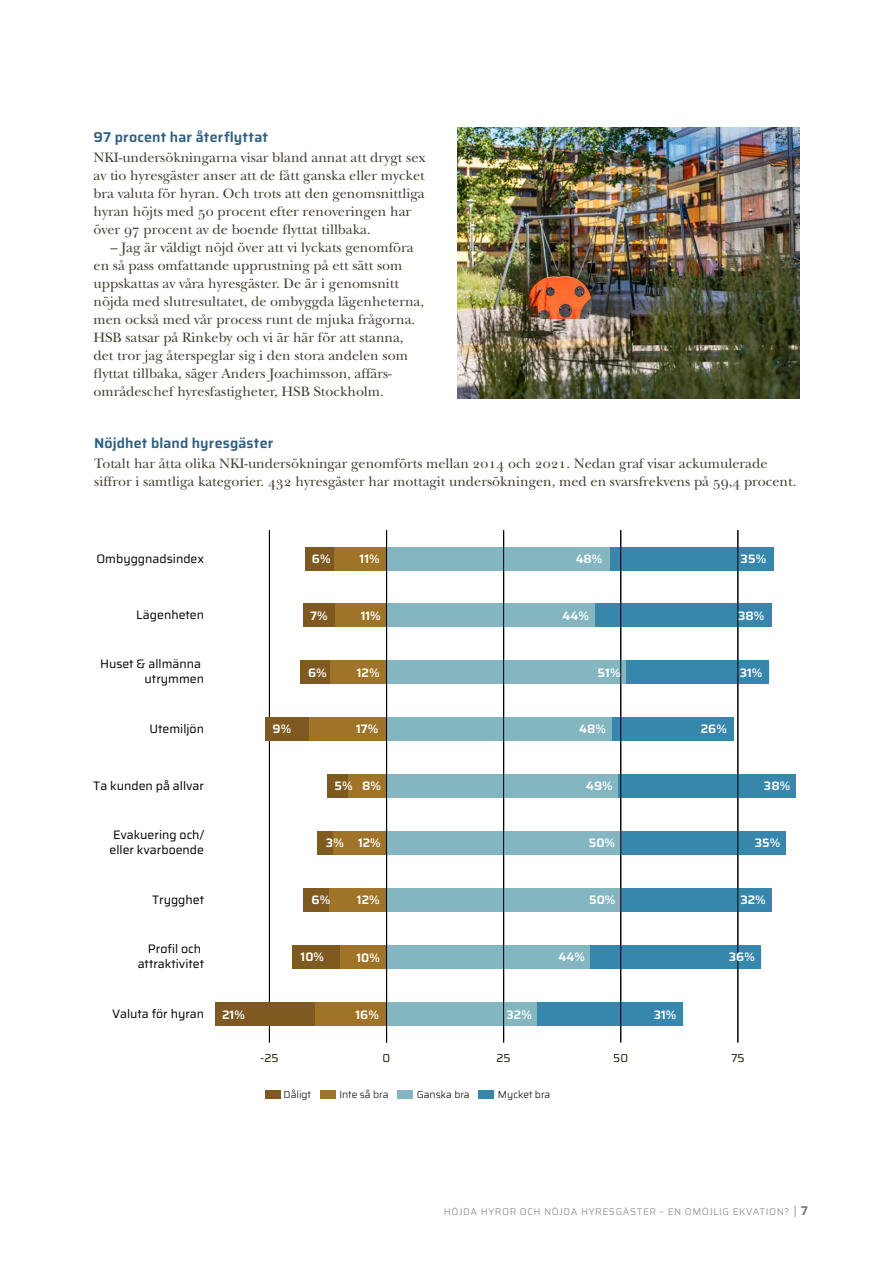
<style>
.page{position:relative;width:893px;height:1263px;background:#fff}
.page>*{position:absolute;margin:0;border:0;box-sizing:border-box;transform-origin:0 0}
.t1{font:14.25px/18px "New Baskerville Std";color:#454034}
.t2{font:600 14.25px "Saira";letter-spacing:.01em;color:#2f5f83}
.t3{font:12.3px/14.7px "Saira";color:#000;text-align:center}
.t4{font:600 12.3px "Saira";color:#fff}
.t5{font:11.55px "Saira";color:#231b00}
.t6{font:300 10.2px "Saira";color:#050000}
.t7{font:9.75px "Saira";letter-spacing:.06em;color:#a09d99}
.s1{font-size:12.75px}
.s2{font-weight:600;font-size:12.75px;color:#747570}
</style>
<div class="page">
<div style="left:609px;top:547px;width:164px;height:23px;background:#3786ac"></div>
<div style="left:595px;top:604px;width:177px;height:23px;background:#3786ac"></div>
<div style="left:626px;top:661px;width:143px;height:23px;background:#3786ac"></div>
<div style="left:612px;top:718px;width:122px;height:23px;background:#3786ac"></div>
<div style="left:617px;top:775px;width:179px;height:23px;background:#3786ac"></div>
<div style="left:621px;top:832px;width:165px;height:23px;background:#3786ac"></div>
<div style="left:621px;top:888px;width:151px;height:24px;background:#3786ac"></div>
<div style="left:590px;top:945px;width:171px;height:23px;background:#3786ac"></div>
<div style="left:537px;top:1002px;width:146px;height:23px;background:#3786ac"></div>
<div style="left:387px;top:547px;width:222px;height:23px;background:#84b6c1"></div>
<div style="left:387px;top:604px;width:208px;height:23px;background:#84b6c1"></div>
<div style="left:387px;top:661px;width:239px;height:23px;background:#84b6c1"></div>
<div style="left:387px;top:718px;width:225px;height:23px;background:#84b6c1"></div>
<div style="left:387px;top:775px;width:230px;height:23px;background:#84b6c1"></div>
<div style="left:387px;top:832px;width:234px;height:23px;background:#84b6c1"></div>
<div style="left:387px;top:888px;width:234px;height:24px;background:#84b6c1"></div>
<div style="left:387px;top:945px;width:203px;height:23px;background:#84b6c1"></div>
<div style="left:387px;top:1002px;width:150px;height:23px;background:#84b6c1"></div>
<hr style="left:269px;top:530px;width:1px;height:512px;background:#000">
<hr style="left:503px;top:530px;width:1px;height:512px;background:#000">
<hr style="left:620px;top:530px;width:1px;height:512px;background:#000">
<hr style="left:738px;top:530px;width:1px;height:512px;background:#000">
<div style="left:305px;top:547px;width:29px;height:23px;background:#7e5a20"></div>
<div style="left:303px;top:604px;width:31px;height:23px;background:#7e5a20"></div>
<div style="left:300px;top:661px;width:30px;height:23px;background:#7e5a20"></div>
<div style="left:265px;top:718px;width:44px;height:23px;background:#7e5a20"></div>
<div style="left:327px;top:775px;width:21px;height:23px;background:#7e5a20"></div>
<div style="left:317px;top:832px;width:16px;height:23px;background:#7e5a20"></div>
<div style="left:303px;top:888px;width:26px;height:24px;background:#7e5a20"></div>
<div style="left:292px;top:945px;width:48px;height:23px;background:#7e5a20"></div>
<div style="left:215px;top:1002px;width:100px;height:23px;background:#7e5a20"></div>
<div style="left:334px;top:547px;width:52px;height:23px;background:#9f7428"></div>
<div style="left:334px;top:604px;width:52px;height:23px;background:#9f7428"></div>
<div style="left:330px;top:661px;width:56px;height:23px;background:#9f7428"></div>
<div style="left:309px;top:718px;width:77px;height:23px;background:#9f7428"></div>
<div style="left:348px;top:775px;width:38px;height:23px;background:#9f7428"></div>
<div style="left:333px;top:832px;width:53px;height:23px;background:#9f7428"></div>
<div style="left:329px;top:888px;width:57px;height:24px;background:#9f7428"></div>
<div style="left:340px;top:945px;width:46px;height:23px;background:#9f7428"></div>
<div style="left:315px;top:1002px;width:71px;height:23px;background:#9f7428"></div>
<div style="left:265px;top:1090px;width:15px;height:9px;background:#7e5a20"></div>
<div style="left:320px;top:1090px;width:15px;height:9px;background:#a07529"></div>
<div style="left:397px;top:1090px;width:16px;height:9px;background:#84b6c1"></div>
<div style="left:479px;top:1090px;width:15px;height:9px;background:#3786ac"></div>
<hr style="left:386px;top:530px;width:1px;height:512px;background:#000">
<img style="left:457px;top:128px;width:342px;height:270px">
<p class="t2" style="left:94px;top:126px;width:176px">97 procent har återflyttat</p>
<p class="t1" style="left:94px;top:148px;width:334px">NKI-undersökningarna visar bland annat att drygt sex av tio hyresgäster anser att de fått ganska eller mycket bra valuta för hyran. Och trots att den genomsnittliga hyran höjts med 50 procent efter renoveringen har över 97 procent av de boende flyttat tillbaka.</p>
<p class="t1" style="left:94px;top:238px;width:332px;text-indent:17px">– Jag är väldigt nöjd över att vi lyckats genomföra en så pass omfattande upprustning på ett sätt som uppskattas av våra hyresgäster. De är i genomsnitt nöjda med slutresultatet, de ombyggda lägenheterna, men också med vår process runt de mjuka frågorna.<br>HSB satsar på Rinkeby och vi är här för att stanna, det tror jag återspeglar sig i den stora andelen som flyttat tillbaka, säger Anders Joachimsson, affärs&shy;områdeschef hyresfastigheter, HSB Stockholm.</p>
<p class="t2" style="left:94px;top:432px;width:181px">Nöjdhet bland hyresgäster</p>
<p class="t1" style="left:94px;top:455px;width:704px">Totalt har åtta olika NKI-undersökningar genomförts mellan 2014 och 2021. Nedan graf visar ackumulerade siffror i samtliga kategorier. 432 hyresgäster har mottagit undersökningen, med en svarsfrekvens på 59,4 procent.</p>
<p class="t3" style="left:96px;top:551px;width:109px">Ombyggnadsindex</p>
<p class="t3" style="left:136px;top:608px;width:69px">Lägenheten</p>
<p class="t3" style="left:100px;top:656px;width:106px;text-align:right">Huset &amp; allmänna utrymmen</p>
<p class="t3" style="left:150px;top:721px;width:56px">Utemiljön</p>
<p class="t3" style="left:93px;top:778px;width:112px">Ta kunden på allvar</p>
<p class="t3" style="left:110px;top:827px;width:96px;text-align:left">Evakuering och/ eller kvarboende</p>
<p class="t3" style="left:152px;top:892px;width:54px">Trygghet</p>
<p class="t3" style="left:138px;top:941px;width:68px">Profil och attraktivitet</p>
<p class="t3" style="left:112px;top:1006px;width:93px">Valuta för hyran</p>
<p class="t4" style="left:312px;top:549px;width:20px">6%</p>
<p class="t4" style="left:360px;top:549px;width:22px">11%</p>
<p class="t4" style="left:576px;top:549px;width:28px">48%</p>
<p class="t4" style="left:741px;top:549px;width:27px">35%</p>
<p class="t4" style="left:310px;top:606px;width:19px">7%</p>
<p class="t4" style="left:361px;top:606px;width:22px">11%</p>
<p class="t4" style="left:562px;top:606px;width:28px">44%</p>
<p class="t4" style="left:738px;top:606px;width:28px">38%</p>
<p class="t4" style="left:308px;top:663px;width:20px">6%</p>
<p class="t4" style="left:357px;top:663px;width:24px">12%</p>
<p class="t4" style="left:598px;top:663px;width:24px">51%</p>
<p class="t4" style="left:740px;top:663px;width:24px">31%</p>
<p class="t4" style="left:273px;top:719px;width:20px">9%</p>
<p class="t4" style="left:356px;top:719px;width:24px">17%</p>
<p class="t4" style="left:579px;top:719px;width:28px">48%</p>
<p class="t4" style="left:701px;top:719px;width:28px">26%</p>
<p class="t4" style="left:335px;top:776px;width:48px">5% 8%</p>
<p class="t4" style="left:586px;top:776px;width:28px">49%</p>
<p class="t4" style="left:764px;top:776px;width:28px">38%</p>
<p class="t4" style="left:326px;top:833px;width:56px">3% 12%</p>
<p class="t4" style="left:589px;top:833px;width:28px">50%</p>
<p class="t4" style="left:755px;top:833px;width:27px">35%</p>
<p class="t4" style="left:312px;top:890px;width:20px">6%</p>
<p class="t4" style="left:357px;top:890px;width:24px">12%</p>
<p class="t4" style="left:589px;top:890px;width:28px">50%</p>
<p class="t4" style="left:740px;top:890px;width:27px">32%</p>
<p class="t4" style="left:301px;top:947px;width:25px">10%</p>
<p class="t4" style="left:356px;top:948px;width:25px">10%</p>
<p class="t4" style="left:559px;top:947px;width:28px">44%</p>
<p class="t4" style="left:729px;top:947px;width:28px">36%</p>
<p class="t4" style="left:222px;top:1005px;width:24px">21%</p>
<p class="t4" style="left:355px;top:1005px;width:25px">16%</p>
<p class="t4" style="left:506px;top:1005px;width:27px">32%</p>
<p class="t4" style="left:654px;top:1005px;width:24px">31%</p>
<p class="t5" style="left:260px;top:1049px;width:20px">-25</p>
<p class="t5" style="left:383px;top:1049px;width:9px">0</p>
<p class="t5" style="left:496px;top:1049px;width:16px">25</p>
<p class="t5" style="left:613px;top:1049px;width:16px">50</p>
<p class="t5" style="left:731px;top:1049px;width:15px">75</p>
<p class="t6" style="left:284px;top:1087px;width:29px">Dåligt</p>
<p class="t6" style="left:339px;top:1087px;width:51px">Inte så bra</p>
<p class="t6" style="left:417px;top:1087px;width:55px">Ganska bra</p>
<p class="t6" style="left:498px;top:1087px;width:54px">Mycket bra</p>
<p class="t7" style="left:444px;top:1204px;width:366px">HÖJDA HYROR OCH NÖJDA HYRESGÄSTER – EN OMÖJLIG EKVATION? <span class="s1">|</span> <span class="s2">7</span></p>
</div>
